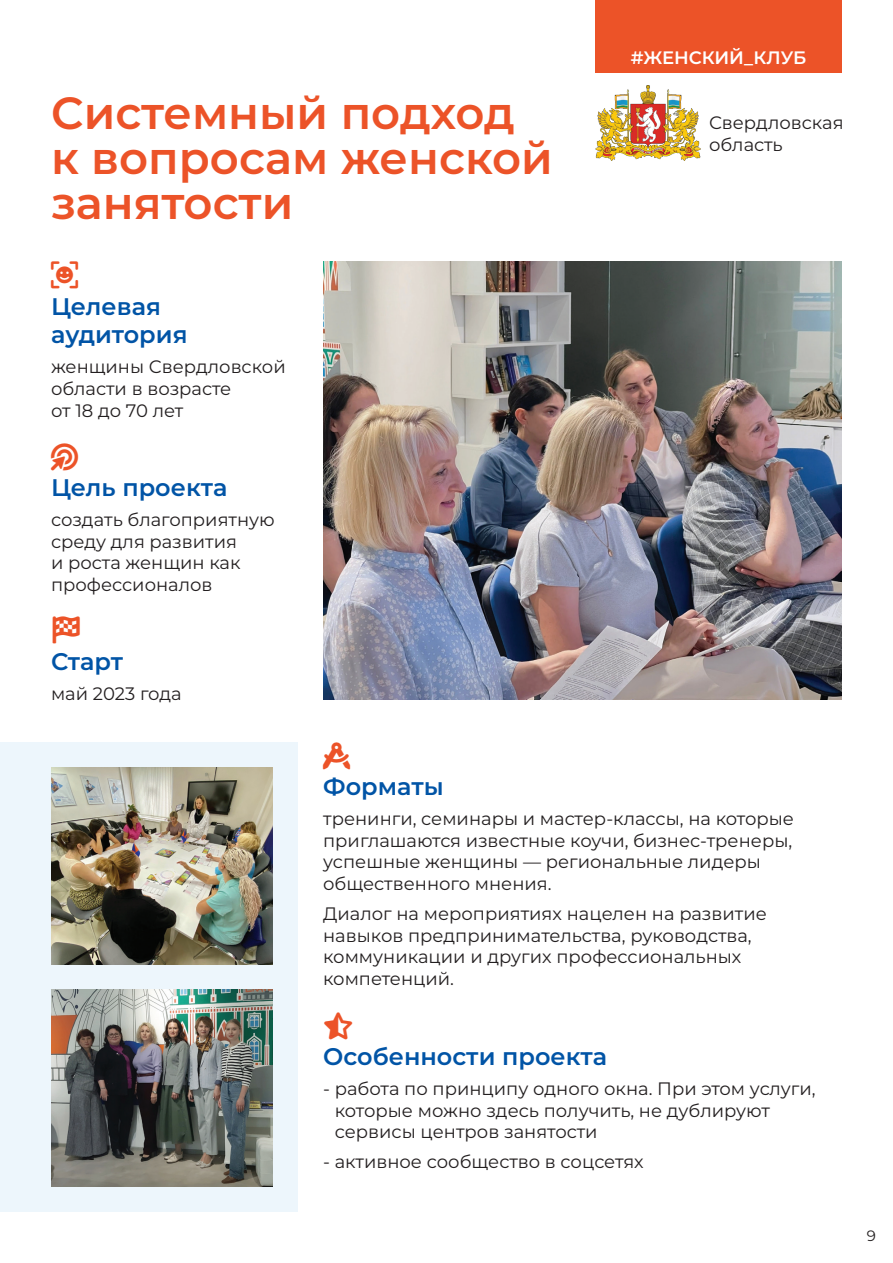
<style>
.page{position:relative;width:893px;height:1263px;background:#fff}
.page>*{position:absolute;margin:0;border:0;box-sizing:border-box;transform-origin:0 0}
.t1{font:600 45px/45px "Montserrat";color:#ec5328}
.t2{font:600 24px/28.8px "Montserrat";color:#0154a6}
.t3{font:18px/21.6px "Montserrat";color:#231f20}
.t4{font:600 18px "Montserrat";color:#fff}
.t5{font:15px "Montserrat";color:#231f20}
</style>
<div class="page">
<div style="left:0;top:742px;width:298px;height:470px;background:#edf6fc"></div>
<div style="left:595px;top:0;width:247px;height:72px;background:#ec5328"></div>
<img style="left:595px;top:86px;width:105px;height:75px">
<img style="left:51px;top:989px;width:221px;height:197px">
<img style="left:51px;top:767px;width:221px;height:197px">
<img style="left:323px;top:261px;width:519px;height:438px">
<h1 class="t1" style="left:51px;top:89px;width:503px">Cистемный подход к вопросам женской занятости</h1>
<p class="t4" style="left:631px;top:45px;width:177px">#ЖЕНСКИЙ_КЛУБ</p>
<p class="t3" style="left:709px;top:111px;width:136px">Свердловская область</p>
<h2 class="t2" style="left:51px;top:291px;width:138px">Целевая аудитория</h2>
<p class="t3" style="left:51px;top:356px;width:236px">женщины Свердловской области в возрасте<br>от 18 до 70 лет</p>
<h2 class="t2" style="left:51px;top:472px;width:178px">Цель проекта</h2>
<p class="t3" style="left:51px;top:508px;width:225px">создать благоприятную среду для развития<br>и роста женщин как профессионалов</p>
<h2 class="t2" style="left:51px;top:646px;width:74px">Старт</h2>
<p class="t3" style="left:51px;top:682px;width:132px">май 2023 года</p>
<h2 class="t2" style="left:323px;top:771px;width:122px">Форматы</h2>
<p class="t3" style="left:323px;top:807px;width:472px">тренинги, семинары и мастер-классы, на которые приглашаются известные коучи, бизнес-тренеры, успешные женщины — региональные лидеры общественного мнения.</p>
<p class="t3" style="left:323px;top:902px;width:445px">Диалог на мероприятиях нацелен на развитие навыков предпринимательства, руководства, коммуникации и других профессиональных компетенций.</p>
<h2 class="t2" style="left:323px;top:1041px;width:285px">Особенности проекта</h2>
<p class="t3" style="left:335px;top:1077px;width:482px;text-indent:-12px">- работа по принципу одного окна. При этом услуги, которые можно здесь получить, не дублируют сервисы центров занятости</p>
<p class="t3" style="left:323px;top:1151px;width:322px">- активное сообщество в соцсетях</p>
<p class="t5" style="left:867px;top:1226px;width:11px">9</p>
</div>
